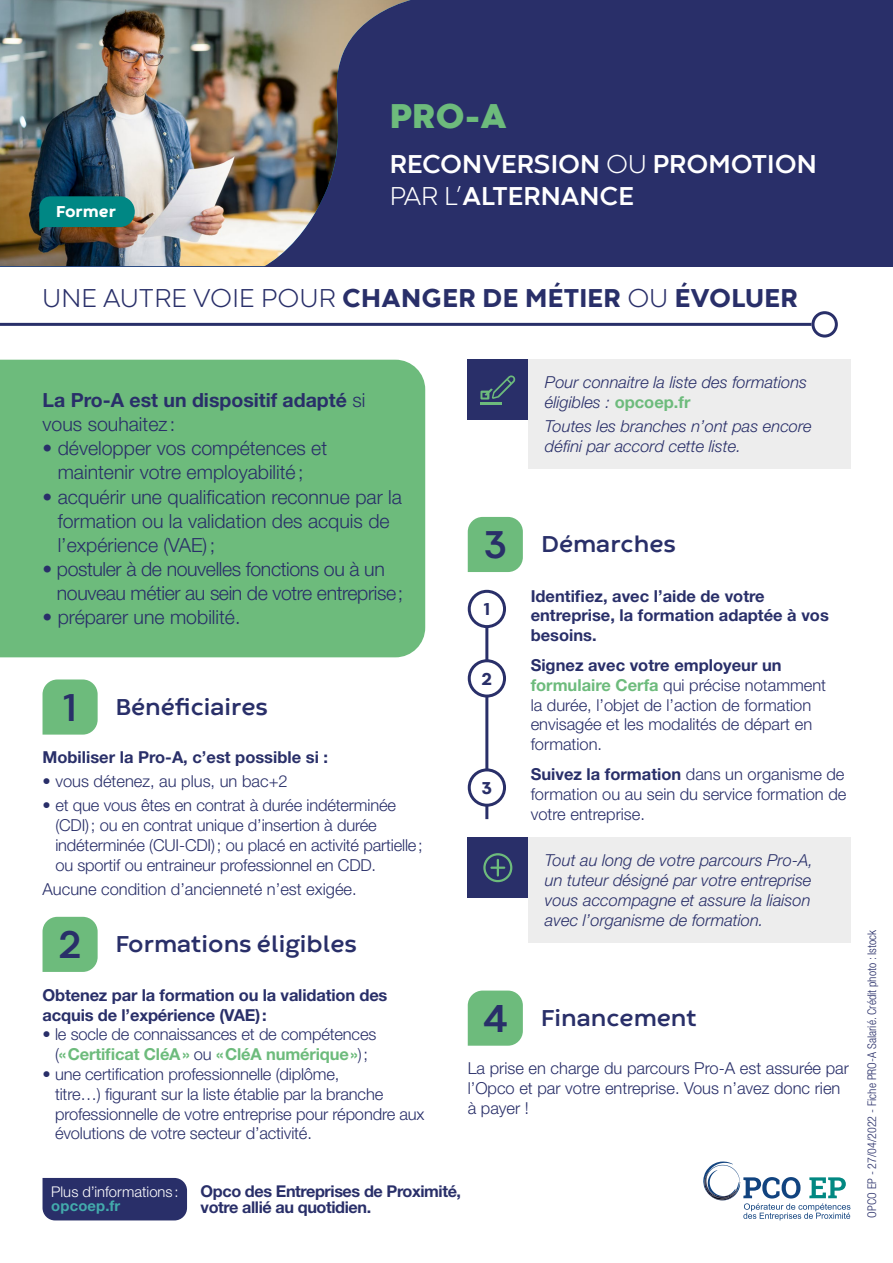
<style>
.page{position:relative;width:893px;height:1263px;background:#fff}
.page>*{position:absolute;margin:0;border:0;box-sizing:border-box;transform-origin:0 0}
.t1{font:800 36px "Codec Warm";color:#6dbb7c}
.t2{font:800 27px "Codec Warm";letter-spacing:.01em;color:#292f69}
.t3{font:700 27px/32.4px "Codec Warm";color:#fff}
.t4{font:700 24px "Codec Warm";color:#292f69}
.t5{font:300 19.5px/24px "Helvetica Neue LT Std";color:#292f69;text-align:center}
.t6{font:300 19.5px/24px "Helvetica Neue LT Std";letter-spacing:-.02em;color:#292f69}
.t7{font:700 19.5px/24px "Helvetica Neue LT Std";color:#292f69}
.t8{font:800 18px "Codec Warm";color:#292f69}
.t9{font:300 16.5px/19.8px "Helvetica Neue LT Std";letter-spacing:-.01em;color:#292f69}
.t10{font:italic 300 16.5px/19.8px "Helvetica Neue LT Std";color:#292f69}
.t11{font:700 16.5px/19.8px "Helvetica Neue LT Std";color:#292f69}
.t12{font:800 16.5px "Codec Warm";color:#fff}
.t13{font:700 16.2px/16.2px "Helvetica Neue LT Std";letter-spacing:-.025em;color:#292f69}
.t14{font:300 14.85px "Helvetica Neue LT Std";letter-spacing:.005em;color:#fff}
.t15{font:700 14.85px "Helvetica Neue LT Std";letter-spacing:.015em;color:#43abac}
.t16{font:300 condensed 12px "Helvetica Neue LT Std";color:#292f69}
.s1{font-weight:300}
.s2{font-size:40.5px}
.s3{font-weight:700;color:#6dbb7c}
.s4{font-weight:700;font-style:normal;color:#6dbb7c}
.s5{font-weight:700}
</style>
<div class="page">
<svg style="left:703px;top:1161px;width:147px;height:59px"></svg>
<div style="left:43px;top:1178px;width:144px;height:42px;background:#292f69"></div>
<svg style="left:43px;top:679px;width:55px;height:56px;background:#76bf84"></svg>
<svg style="left:468px;top:990px;width:55px;height:56px;background:#76bf84"></svg>
<svg style="left:43px;top:917px;width:55px;height:55px;background:#74be82"></svg>
<hr style="left:0;top:323px;width:811px;height:3px;background:#292f69">
<div style="left:811px;top:311px;width:27px;height:27px;border:3px solid #292f69;border-radius:50%"></div>
<div style="left:0;top:0;width:893px;height:266px;background:#292f69"></div>
<img style="left:0;top:0;width:410px;height:266px">
<svg style="left:39px;top:196px;width:96px;height:35px;background:#127e77"></svg>
<div style="left:0;top:360px;width:425px;height:297px;background:#6dbb7c"></div>
<div style="left:468px;top:360px;width:60px;height:60px;background:#292f69"></div>
<div style="left:528px;top:360px;width:322px;height:109px;background:#ededed"></div>
<svg style="left:480px;top:375px;width:36px;height:24px"></svg>
<hr style="left:481px;top:402px;width:21px;height:2px;background:#6dbb7c">
<hr style="left:485px;top:610px;width:3px;height:209px;background:#292f69">
<div style="left:469px;top:591px;width:35px;height:36px;background:#fff;border-radius:50%"></div>
<div style="left:468px;top:590px;width:38px;height:38px;border:3px solid #292f69;border-radius:50%"></div>
<div style="left:469px;top:661px;width:35px;height:35px;background:#fff;border-radius:50%"></div>
<div style="left:468px;top:659px;width:38px;height:38px;border:3px solid #292f69;border-radius:50%"></div>
<div style="left:469px;top:770px;width:35px;height:35px;background:#fff;border-radius:50%"></div>
<div style="left:468px;top:768px;width:38px;height:39px;border:3px solid #292f69;border-radius:50%"></div>
<div style="left:468px;top:517px;width:55px;height:55px;background:#6dbb7c"></div>
<div style="left:528px;top:837px;width:322px;height:106px;background:#ededed"></div>
<div style="left:468px;top:837px;width:60px;height:61px;background:#292f69"></div>
<div style="left:483px;top:853px;width:29px;height:29px;border:2px solid #6dbb7c;border-radius:50%"></div>
<svg style="left:491px;top:860px;width:13px;height:15px"></svg>
<p class="t12" style="left:56px;top:201px;width:61px">Former</p>
<h1 class="t1" style="left:390px;top:91px;width:118px">PRO-A</h1>
<h2 class="t3" style="left:390px;top:149px;width:428px">RECONVERSION <span class="s1">OU</span> PROMOTION<br><span class="s1">PAR L’</span>ALTERNANCE</h2>
<h2 class="t2" style="left:43px;top:280px;width:757px"><span class="s1">UNE AUTRE VOIE POUR</span> CHANGER DE MÉTIER <span class="s1">OU</span> ÉVOLUER</h2>
<p class="t7" style="left:43px;top:388px;width:324px">La Pro-A est un dispositif adapté <span class="s1">si vous souhaitez :</span></p>
<p class="t5" style="left:43px;top:436px;width:286px">• développer vos compétences et maintenir votre employabilité;</p>
<p class="t5" style="left:58px;top:484px;width:346px;text-align:left;text-indent:-15px">• acquérir une qualification reconnue par la formation ou la validation des acquis de l’expérience (VAE);</p>
<p class="t6" style="left:57px;top:556px;width:348px;text-indent:-14px">• postuler à de nouvelles fonctions ou à un nouveau métier au sein de votre entreprise;</p>
<p class="t5" style="left:43px;top:604px;width:199px">• préparer une mobilité.</p>
<h3 class="t4" style="left:63px;top:692px;width:207px"><span class="s2">1</span> Bénéficiaires</h3>
<p class="t11" style="left:43px;top:747px;width:287px">Mobiliser la Pro-A, c’est possible si :</p>
<p class="t9" style="left:43px;top:771px;width:247px">• vous détenez, au plus, un bac+2</p>
<p class="t9" style="left:55px;top:795px;width:369px;text-indent:-13px">• et que vous êtes en contrat à durée indéterminée (CDI); ou en contrat unique d’insertion à durée indéterminée (CUI-CDI); ou placé en activité partielle; ou sportif ou entraineur professionnel en CDD.</p>
<p class="t9" style="left:43px;top:878px;width:316px">Aucune condition d’ancienneté n’est exigée.</p>
<h3 class="t4" style="left:58px;top:929px;width:300px"><span class="s2">2</span> Formations éligibles</h3>
<p class="t11" style="left:43px;top:985px;width:346px">Obtenez par la formation ou la validation des acquis de l’expérience (VAE):</p>
<p class="t9" style="left:43px;top:1024px;width:335px;text-align:center">• le socle de connaissances et de compétences (<span class="s3">«Certificat CléA»</span> ou <span class="s3">«CléA numérique»</span>);</p>
<p class="t9" style="left:55px;top:1064px;width:371px;text-indent:-13px">• une certification professionnelle (diplôme,<br>titre…) figurant sur la liste établie par la branche professionnelle de votre entreprise pour répondre aux évolutions de votre secteur d’activité.</p>
<p class="t10" style="left:545px;top:372px;width:264px">Pour connaitre la liste des formations éligibles : <span class="s4">opcoep.fr</span></p>
<p class="t10" style="left:545px;top:416px;width:268px">Toutes les branches n’ont pas encore défini par accord cette liste.</p>
<h3 class="t4" style="left:484px;top:530px;width:193px"><span class="s2">3</span> Démarches</h3>
<p class="t8" style="left:483px;top:597px;width:8px">1</p>
<p class="t8" style="left:482px;top:667px;width:12px">2</p>
<p class="t8" style="left:482px;top:776px;width:12px">3</p>
<p class="t11" style="left:531px;top:585px;width:300px">Identifiez, avec l’aide de votre entreprise, la formation adaptée à vos besoins.</p>
<p class="t9" style="left:531px;top:655px;width:297px"><span class="s5">Signez avec votre employeur un </span><span class="s3">formulaire Cerfa</span> qui précise notamment la durée, l’objet de l’action de formation envisagée et les modalités de départ en formation.</p>
<p class="t9" style="left:531px;top:764px;width:317px;text-align:justify"><span class="s5">Suivez la formation</span> dans un organisme de formation ou au sein du service formation de votre entreprise.</p>
<p class="t10" style="left:545px;top:850px;width:270px">Tout au long de votre parcours Pro-A, un tuteur désigné par votre entreprise vous accompagne et assure la liaison avec l’organisme de formation.</p>
<h3 class="t4" style="left:482px;top:1003px;width:216px"><span class="s2">4</span> Financement</h3>
<p class="t9" style="left:468px;top:1058px;width:383px">La prise en charge du parcours Pro-A est assurée par l’Opco et par votre entreprise. Vous n’avez donc rien à payer !</p>
<p class="t14" style="left:51px;top:1182px;width:129px">Plus d’informations :</p>
<p class="t15" style="left:51px;top:1197px;width:71px">opcoep.fr</p>
<p class="t13" style="left:201px;top:1182px;width:262px">Opco des Entreprises de Proximité, votre allié au quotidien.</p>
<p class="t16" style="left:865px;top:1217px;width:289px;rotate:-90deg">OPCO EP - 27/04/2022 - Fiche PRO-A Salarié. Crédit photo : Istock</p>
</div>
